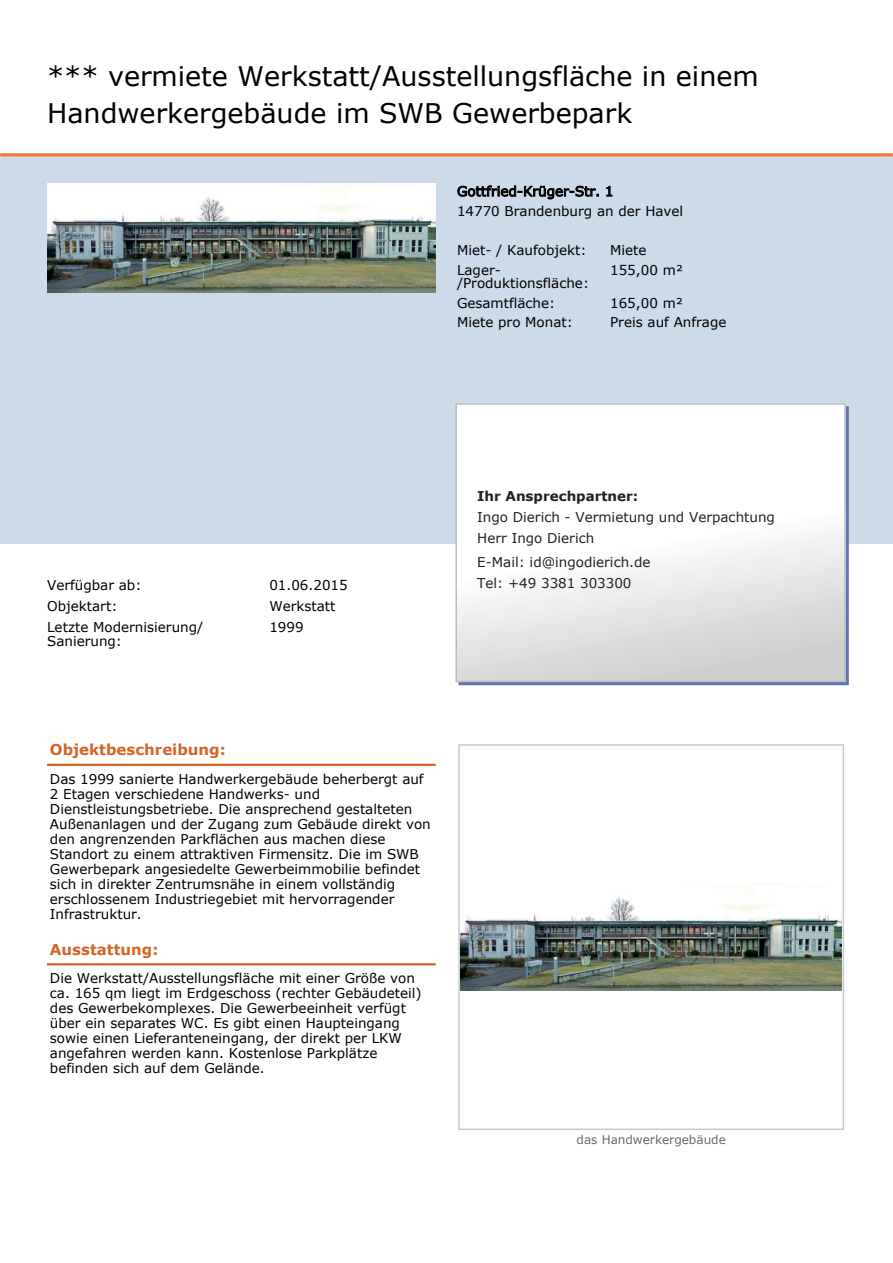
<style>
.page{position:relative;width:893px;height:1263px;background:#fff}
.page>*{position:absolute;margin:0;border:0;box-sizing:border-box;transform-origin:0 0}
.t1{font:27px/37.5px "Verdana";color:#000001}
.t2{font:700 15px "Verdana";color:#d26527}
.t3{font:13.5px/15px "Verdana";color:#000001}
.t4{font:13.5px/21px "Verdana";color:#231f20}
.t5{font:700 13.5px "Verdana";color:#231f20}
.t6{font:12px "Verdana";color:#666a6b}
</style>
<div class="page">
<div style="left:0;top:153px;width:893px;height:23px;background:#ced9ea"></div>
<div style="left:0;top:176px;width:446px;height:367px;background:#cddaea"></div>
<div style="left:446px;top:176px;width:447px;height:367px;background:#cddaea"></div>
<hr style="left:0;top:153px;width:893px;height:3px;background:#f37931">
<img style="left:47px;top:183px;width:389px;height:110px">
<svg style="left:457px;top:185px;width:142px;height:14px"></svg>
<svg style="left:606px;top:186px;width:6px;height:11px"></svg>
<svg style="left:458px;top:406px;width:385px;height:273px;background:#f1f2f1"></svg>
<div style="left:455px;top:403px;width:391px;height:279px;border:2px solid #b9bcbc"></div>
<hr style="left:47px;top:764px;width:389px;height:2px;background:#d26527">
<hr style="left:47px;top:963px;width:389px;height:2px;background:#d26527">
<div style="left:458px;top:744px;width:386px;height:386px;border:2px solid #c8c9c9"></div>
<img style="left:460px;top:883px;width:382px;height:108px">
<h1 class="t1" style="left:47px;top:56px;width:713px">*** vermiete Werkstatt/Ausstellungsfläche in einem<br>Handwerkergebäude im SWB Gewerbepark</h1>
<p class="t3" style="left:457px;top:181px;width:228px;line-height:20.2px">Gottfried-Krüger-Str. 1<br>14770 Brandenburg an der Havel</p>
<p class="t3" style="left:457px;top:243px;width:131px">Miet- / Kaufobjekt:</p>
<p class="t3" style="left:610px;top:243px;width:38px">Miete</p>
<p class="t3" style="left:457px;top:263px;width:134px;line-height:13.5px">Lager-/Produktionsfläche:</p>
<p class="t3" style="left:610px;top:262px;width:74px">155,00 m²</p>
<p class="t3" style="left:457px;top:295px;width:100px">Gesamtfläche:</p>
<p class="t3" style="left:610px;top:295px;width:74px">165,00 m²</p>
<p class="t3" style="left:457px;top:315px;width:117px">Miete pro Monat:</p>
<p class="t3" style="left:610px;top:315px;width:118px">Preis auf Anfrage</p>
<p class="t5" style="left:477px;top:488px;width:163px">Ihr Ansprechpartner:</p>
<p class="t4" style="left:477px;top:507px;width:299px">Ingo Dierich - Vermietung und Verpachtung<br>Herr Ingo Dierich</p>
<p class="t4" style="left:477px;top:552px;width:175px">E-Mail: id@ingodierich.de</p>
<p class="t3" style="left:47px;top:577px;width:96px">Verfügbar ab:</p>
<p class="t3" style="left:269px;top:577px;width:80px">01.06.2015</p>
<p class="t4" style="left:477px;top:573px;width:156px">Tel: +49 3381 303300</p>
<p class="t3" style="left:47px;top:598px;width:72px">Objektart:</p>
<p class="t3" style="left:269px;top:598px;width:68px">Werkstatt</p>
<p class="t3" style="left:47px;top:620px;width:158px;line-height:13.5px">Letzte Modernisierung/<br>Sanierung:</p>
<p class="t3" style="left:269px;top:619px;width:36px">1999</p>
<p class="t2" style="left:50px;top:740px;width:177px">Objektbeschreibung:</p>
<p class="t3" style="left:50px;top:771px;width:382px">Das 1999 sanierte Handwerkergebäude beherbergt auf 2 Etagen verschiedene Handwerks- und Dienstleistungsbetriebe. Die ansprechend gestalteten Außenanlagen und der Zugang zum Gebäude direkt von den angrenzenden Parkflächen aus machen diese Standort zu einem attraktiven Firmensitz. Die im SWB Gewerbepark angesiedelte Gewerbeimmobilie befindet sich in direkter Zentrumsnähe in einem vollständig erschlossenem Industriegebiet mit hervorragender Infrastruktur.</p>
<p class="t2" style="left:50px;top:940px;width:110px">Ausstattung:</p>
<p class="t3" style="left:50px;top:971px;width:373px">Die Werkstatt/Ausstellungsfläche mit einer Größe von ca. 165 qm liegt im Erdgeschoss (rechter Gebäudeteil) des Gewerbekomplexes. Die Gewerbeeinheit verfügt über ein separates WC. Es gibt einen Haupteingang sowie einen Lieferanteneingang, der direkt per LKW angefahren werden kann. Kostenlose Parkplätze befinden sich auf dem Gelände.</p>
<p class="t6" style="left:576px;top:1132px;width:151px">das Handwerkergebäude</p>
</div>
